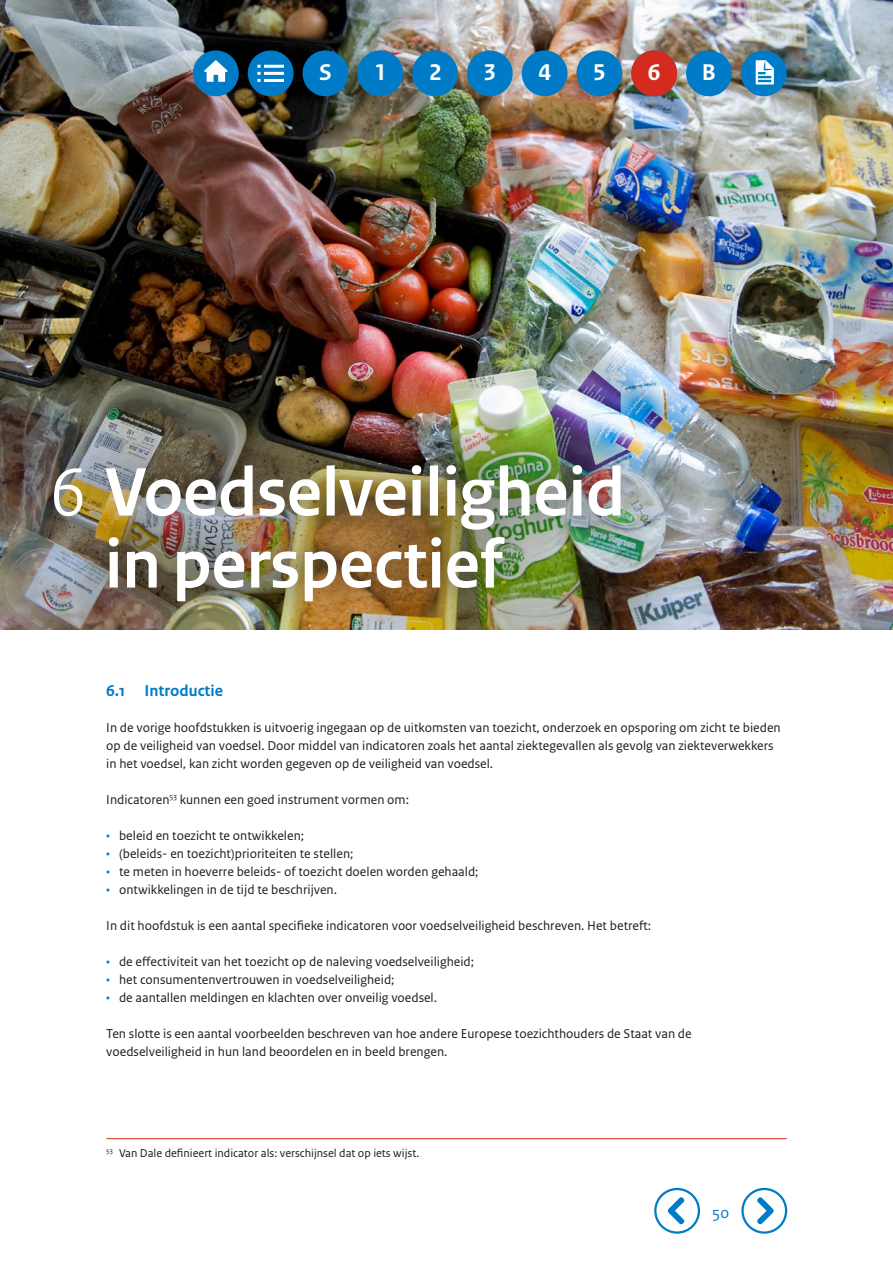
<style>
.page{position:relative;width:893px;height:1263px;background:#fff}
.page>*{position:absolute;margin:0;border:0;box-sizing:border-box;transform-origin:0 0}
._03_RO_Kop_Hoofdstuk{font:700 72px/72px "Rijksoverheid Sans Heading";color:#fff}
.t1{font:700 24px "Rijksoverheid Sans Text";color:#fff}
.t2{font:24px "Rijksoverheid Sans Text Bold 19";color:#fff}
._04_RO_Paragraafkop{font:700 16.5px "Rijksoverheid Sans Text";color:#007bc7}
.t3{font:16.5px "Rijksoverheid Sans Text";color:#007bc7}
._07_RO_Broodtekst{font:13.5px/18px "Rijksoverheid Sans Text";color:#1d1d1b}
.Voetnoot{font:12px "Rijksoverheid Sans Text";color:#1d1d1b}
.s1{font-weight:400}
.s2{color:#007bc7}
</style>
<div class="page">
<img style="left:0;top:0;width:893px;height:629px">
<hr style="left:106px;top:1138px;width:681px;height:1px;background:#d52b1e">
<div style="left:16px;top:427px;width:644px;height:210px;background:#1d1d1b;opacity:.75"></div>
<div style="left:358px;top:52px;width:44px;height:43px;background:#007bc7;border-radius:50%"></div>
<div style="left:357px;top:50px;width:46px;height:46px;border:2px solid #007bc7;border-radius:50%"></div>
<div style="left:413px;top:52px;width:44px;height:43px;background:#007bc7;border-radius:50%"></div>
<div style="left:412px;top:50px;width:46px;height:46px;border:2px solid #007bc7;border-radius:50%"></div>
<div style="left:468px;top:52px;width:44px;height:43px;background:#007bc7;border-radius:50%"></div>
<div style="left:467px;top:50px;width:46px;height:46px;border:2px solid #007bc7;border-radius:50%"></div>
<div style="left:523px;top:52px;width:43px;height:43px;background:#007bc7;border-radius:50%"></div>
<div style="left:522px;top:50px;width:45px;height:46px;border:2px solid #007bc7;border-radius:50%"></div>
<div style="left:249px;top:52px;width:43px;height:43px;background:#007bc7;border-radius:50%"></div>
<div style="left:248px;top:50px;width:46px;height:46px;border:2px solid #007bc7;border-radius:50%"></div>
<hr style="left:264px;top:65px;width:20px;height:3px;background:#fff">
<hr style="left:264px;top:72px;width:20px;height:3px;background:#fff">
<hr style="left:264px;top:79px;width:20px;height:3px;background:#fff">
<svg style="left:257px;top:65px;width:4px;height:17px"></svg>
<div style="left:578px;top:52px;width:43px;height:43px;background:#007bc7;border-radius:50%"></div>
<div style="left:576px;top:50px;width:46px;height:46px;border:2px solid #007bc7;border-radius:50%"></div>
<div style="left:687px;top:52px;width:44px;height:43px;background:#007bc7;border-radius:50%"></div>
<div style="left:686px;top:50px;width:46px;height:46px;border:2px solid #007bc7;border-radius:50%"></div>
<div style="left:742px;top:52px;width:43px;height:43px;background:#007bc7;border-radius:50%"></div>
<div style="left:741px;top:50px;width:46px;height:46px;border:2px solid #007bc7;border-radius:50%"></div>
<svg style="left:756px;top:60px;width:18px;height:25px"></svg>
<div style="left:304px;top:52px;width:43px;height:43px;background:#007bc7;border-radius:50%"></div>
<div style="left:303px;top:50px;width:45px;height:46px;border:2px solid #007bc7;border-radius:50%"></div>
<div style="left:194px;top:52px;width:44px;height:43px;background:#007bc7;border-radius:50%"></div>
<div style="left:193px;top:50px;width:46px;height:46px;border:2px solid #007bc7;border-radius:50%"></div>
<svg style="left:204px;top:60px;width:23px;height:22px"></svg>
<div style="left:632px;top:52px;width:44px;height:43px;background:#d52b1e;border-radius:50%"></div>
<div style="left:631px;top:50px;width:46px;height:46px;border:2px solid #d52b1e;border-radius:50%"></div>
<div style="left:654px;top:1188px;width:46px;height:46px;border:2px solid #007bc7;border-radius:50%"></div>
<svg style="left:668px;top:1197px;width:17px;height:28px"></svg>
<div style="left:741px;top:1188px;width:46px;height:46px;border:2px solid #007bc7;border-radius:50%"></div>
<svg style="left:757px;top:1197px;width:17px;height:28px"></svg>
<h2 class="t1" style="left:319px;top:58px;width:14px">S</h2>
<h2 class="t1" style="left:374px;top:58px;width:14px">1</h2>
<h2 class="t1" style="left:429px;top:58px;width:14px">2</h2>
<h2 class="t1" style="left:483px;top:58px;width:14px">3</h2>
<h2 class="t1" style="left:538px;top:58px;width:14px">4</h2>
<h2 class="t1" style="left:593px;top:58px;width:14px">5</h2>
<h2 class="t2" style="left:648px;top:58px;width:14px">6</h2>
<h2 class="t1" style="left:702px;top:58px;width:16px">B</h2>
<p class="_03_RO_Kop_Hoofdstuk" style="left:105px;top:458px;width:522px;text-indent:-55px"><span class="s1">6</span> Voedselveiligheid in perspectief</p>
<p class="_04_RO_Paragraafkop" style="left:106px;top:681px;width:118px">6.1 Introductie</p>
<p class="_07_RO_Broodtekst" style="left:106px;top:718px;width:676px">In de vorige hoofdstukken is uitvoerig ingegaan op de uitkomsten van toezicht, onderzoek en opsporing om zicht te bieden op de veiligheid van voedsel. Door middel van indicatoren zoals het aantal ziektegevallen als gevolg van ziekteverwekkers in het voedsel, kan zicht worden gegeven op de veiligheid van voedsel.</p>
<p class="_07_RO_Broodtekst" style="left:106px;top:790px;width:304px">Indicatoren<sup>53</sup> kunnen een goed instrument vormen om:</p>
<p class="_07_RO_Broodtekst" style="left:106px;top:826px;width:199px"><span class="s2">•</span> beleid en toezicht te ontwikkelen;</p>
<p class="_07_RO_Broodtekst" style="left:106px;top:844px;width:249px"><span class="s2">•</span> (beleids- en toezicht)prioriteiten te stellen;</p>
<p class="_07_RO_Broodtekst" style="left:106px;top:862px;width:374px"><span class="s2">•</span> te meten in hoeverre beleids- of toezicht doelen worden gehaald;</p>
<p class="_07_RO_Broodtekst" style="left:106px;top:880px;width:232px"><span class="s2">•</span> ontwikkelingen in de tijd te beschrijven.</p>
<p class="_07_RO_Broodtekst" style="left:106px;top:916px;width:546px">In dit hoofdstuk is een aantal specifieke indicatoren voor voedselveiligheid beschreven. Het betreft:</p>
<p class="_07_RO_Broodtekst" style="left:106px;top:952px;width:369px"><span class="s2">•</span> de effectiviteit van het toezicht op de naleving voedselveiligheid;</p>
<p class="_07_RO_Broodtekst" style="left:106px;top:970px;width:290px"><span class="s2">•</span> het consumentenvertrouwen in voedselveiligheid;</p>
<p class="_07_RO_Broodtekst" style="left:106px;top:988px;width:332px"><span class="s2">•</span> de aantallen meldingen en klachten over onveilig voedsel.</p>
<p class="_07_RO_Broodtekst" style="left:106px;top:1024px;width:587px">Ten slotte is een aantal voorbeelden beschreven van hoe andere Europese toezichthouders de Staat van de voedselveiligheid in hun land beoordelen en in beeld brengen.</p>
<p class="Voetnoot" style="left:106px;top:1146px;width:315px"><sup>53</sup> Van Dale definieert indicator als: verschijnsel dat op iets wijst.</p>
<p class="t3" style="left:712px;top:1203px;width:19px">50</p>
</div>
